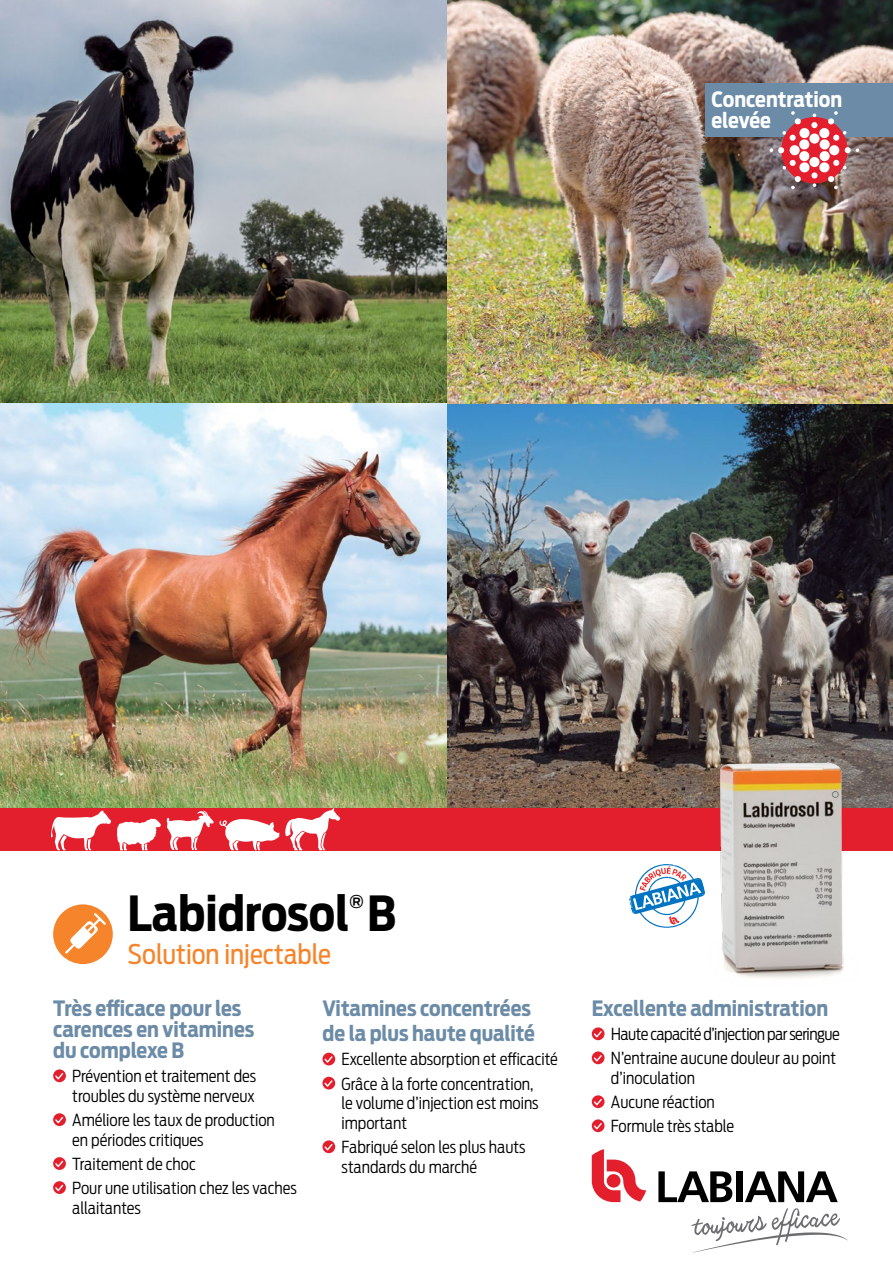
<style>
.page{position:relative;width:893px;height:1263px;background:#fff}
.page>*{position:absolute;margin:0;border:0;box-sizing:border-box;transform-origin:0 0}
.t1{font:700 48px "Antenna Cond";letter-spacing:-.005em;color:#000}
.t2{font:27px "Antenna Cond";color:#f6842a}
.t3{font:700 21px/21px "Antenna Cond";color:#6b8ba7}
.t4{font:700 21px/21px "Antenna Cond";color:#fff}
.t5{font:700 17.55px "Antenna";color:#000}
.t6{font:300 16.5px/19.8px "Antenna Cond";color:#000}
.t7{font:300 16.5px/24px "Antenna Cond";letter-spacing:-.03em;color:#000}
</style>
<div class="page">
<img style="left:0;top:0;width:893px;height:808px">
<div style="left:0;top:808px;width:893px;height:42px;background:#e31f2d"></div>
<div style="left:53px;top:904px;width:60px;height:60px;background:#f6842a;border-radius:50%"></div>
<svg style="left:65px;top:913px;width:41px;height:41px"></svg>
<svg style="left:53px;top:1069px;width:13px;height:13px"></svg>
<svg style="left:53px;top:1113px;width:13px;height:13px"></svg>
<svg style="left:53px;top:1157px;width:13px;height:13px"></svg>
<svg style="left:53px;top:1181px;width:13px;height:13px"></svg>
<svg style="left:322px;top:1053px;width:13px;height:12px"></svg>
<svg style="left:322px;top:1077px;width:13px;height:12px"></svg>
<svg style="left:322px;top:1140px;width:13px;height:13px"></svg>
<svg style="left:592px;top:1027px;width:12px;height:13px"></svg>
<svg style="left:592px;top:1051px;width:12px;height:13px"></svg>
<svg style="left:592px;top:1095px;width:12px;height:13px"></svg>
<svg style="left:592px;top:1119px;width:12px;height:13px"></svg>
<div style="left:705px;top:84px;width:188px;height:53px;background:#6b8ba7"></div>
<svg style="left:770px;top:111px;width:89px;height:79px"></svg>
<svg style="left:51px;top:810px;width:60px;height:40px"></svg>
<svg style="left:285px;top:808px;width:55px;height:42px"></svg>
<svg style="left:117px;top:811px;width:162px;height:39px"></svg>
<svg style="left:658px;top:1171px;width:74px;height:31px"></svg>
<div style="left:736px;top:1171px;width:6px;height:31px;background:#000"></div>
<svg style="left:745px;top:1171px;width:93px;height:31px"></svg>
<svg style="left:592px;top:1149px;width:54px;height:53px"></svg>
<svg style="left:691px;top:1208px;width:157px;height:44px"></svg>
<svg style="left:629px;top:864px;width:66px;height:64px"></svg>
<img style="left:695px;top:749px;width:168px;height:230px">
<p class="t4" style="left:711px;top:89px;width:132px">Concentration elevée</p>
<h1 class="t1" style="left:128px;top:885px;width:271px">Labidrosol B</h1>
<p class="t5" style="left:349px;top:891px;width:16px">®</p>
<h2 class="t2" style="left:128px;top:938px;width:205px">Solution injectable</h2>
<p class="t3" style="left:53px;top:998px;width:203px">Très efficace pour les carences en vitamines du complexe B</p>
<p class="t6" style="left:72px;top:1066px;width:185px">Prévention et traitement des troubles du système nerveux</p>
<p class="t6" style="left:72px;top:1110px;width:204px">Améliore les taux de production en périodes critiques</p>
<p class="t6" style="left:72px;top:1152px;width:226px;line-height:24px">Traitement de choc<br>Pour une utilisation chez les vaches</p>
<p class="t6" style="left:72px;top:1198px;width:70px">allaitantes</p>
<p class="t3" style="left:322px;top:996px;width:214px;line-height:25.2px">Vitamines concentrées de la plus haute qualité</p>
<p class="t6" style="left:342px;top:1047px;width:218px;line-height:24px">Excellente absorption et efficacité<br>Grâce à la forte concentration,</p>
<p class="t6" style="left:342px;top:1093px;width:199px">le volume d’injection est moins important</p>
<p class="t6" style="left:342px;top:1137px;width:186px">Fabriqué selon les plus hauts standards du marché</p>
<p class="t3" style="left:592px;top:998px;width:238px">Excellente administration</p>
<p class="t7" style="left:611px;top:1022px;width:230px">Haute capacité d’injection par seringue<br>N’entraine aucune douleur au point</p>
<p class="t6" style="left:611px;top:1066px;width:125px;line-height:24px">d’inoculation<br>Aucune réaction<br>Formule très stable</p>
</div>
